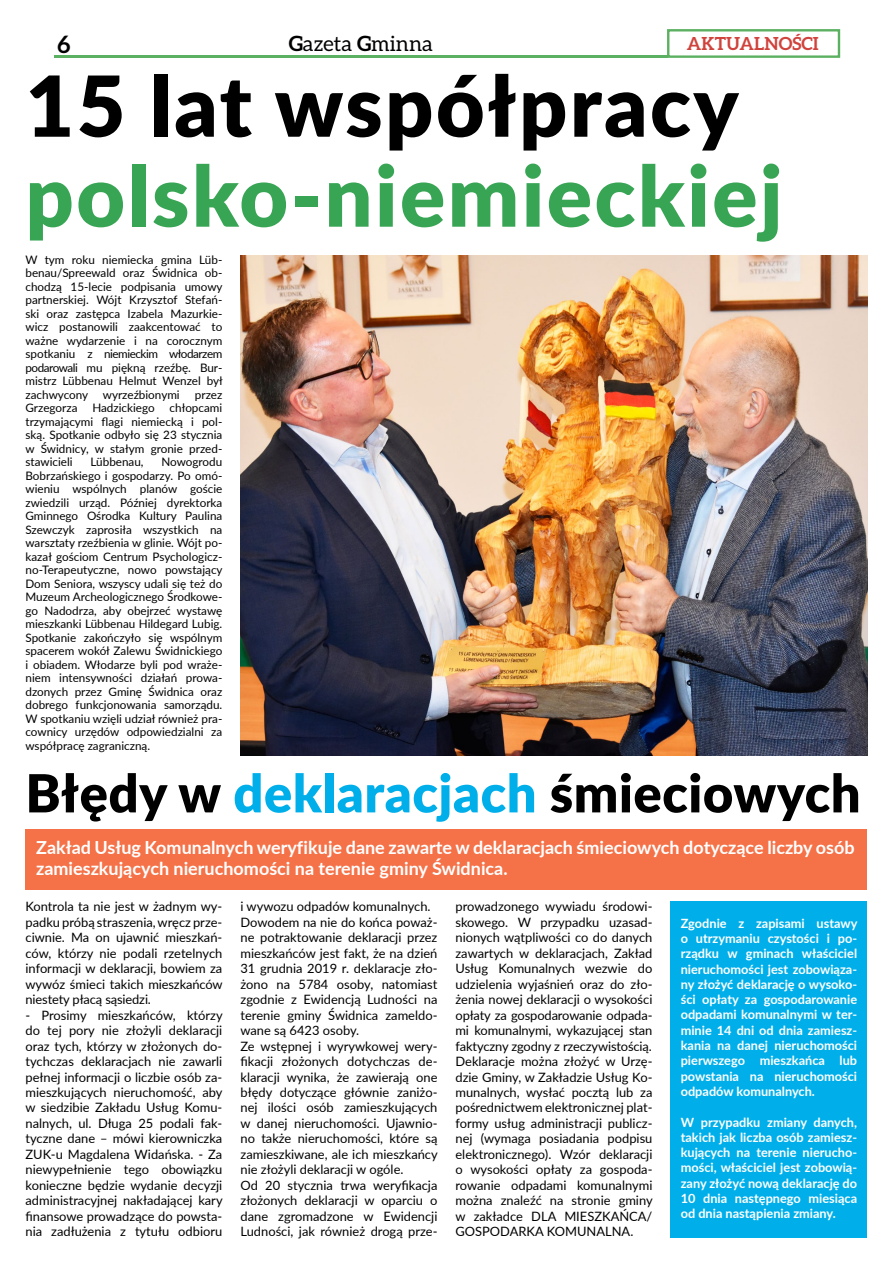
<style>
.page{position:relative;width:893px;height:1263px;background:#fff}
.page>*{position:absolute;margin:0;border:0;box-sizing:border-box;transform-origin:0 0}
.t1{font:900 84px "Lato";letter-spacing:.03em;color:#38a555}
.t2{font:900 84px "Lato";letter-spacing:.03em;color:#000}
.t3{font:900 52.5px "Lato";letter-spacing:.01em;color:#000}
.t4{font:700 24px "Aleo";color:#000}
.t5{font:21px "Aleo";color:#000}
.t6{font:700 18px/21.6px "Lato";color:#fff}
.t7{font:700 18px "Aleo";color:#d0433d}
.t8{font:12.9px/15.5px "Lato";color:#000;text-align:justify}
.t9{font:700 12.75px/15.3px "Lato";color:#fff;text-align:justify}
.t10{font:11.7px/13.5px "Lato";color:#000;text-align:justify}
.s1{font-weight:700}
.s2{color:#00afea}
</style>
<div class="page">
<hr style="left:54px;top:56px;width:613px;height:2px;background:#5bb161">
<div style="left:667px;top:29px;width:173px;height:29px;background:#fff;border:2px solid #5bb161"></div>
<div style="left:26px;top:829px;width:841px;height:61px;background:#f57248"></div>
<div style="left:670px;top:901px;width:197px;height:336px;background:#00afea"></div>
<img style="left:240px;top:255px;width:627px;height:500px">
<h3 class="t4" style="left:57px;top:30px;width:14px">6</h3>
<h3 class="t5" style="left:289px;top:31px;width:146px"><span class="s1">G</span>azeta <span class="s1">G</span>minna</h3>
<h3 class="t7" style="left:687px;top:33px;width:133px">AKTUALNOŚCI</h3>
<h1 class="t2" style="left:26px;top:43px;width:715px">15 lat współpracy</h1>
<h1 class="t1" style="left:26px;top:133px;width:758px">polsko-niemieckiej</h1>
<p class="t10" style="left:26px;top:252px;width:199px">W tym roku niemiecka gmina Lüb&shy;benau/Spreewald oraz Świdnica ob&shy;chodzą 15-lecie podpisania umowy partnerskiej. Wójt Krzysztof Stefań&shy;ski oraz zastępca Izabela Mazurkie&shy;wicz postanowili zaakcentować to ważne wydarzenie i na corocznym spotkaniu z niemieckim włodarzem podarowali mu piękną rzeźbę. Bur&shy;mistrz Lübbenau Helmut Wenzel był zachwycony wyrzeźbionymi</p>
<p class="t10" style="left:195px;top:387px;width:29px">przez</p>
<p class="t10" style="left:26px;top:400px;width:198px;text-indent:144px">chłopcami trzymającymi flagi niemiecką i pol&shy;ską. Spotkanie odbyło się 23 stycznia w Świdnicy, w stałym gronie przed&shy;stawicieli</p>
<p class="t10" style="left:26px;top:400px;width:54px">Grzegorza</p>
<p class="t10" style="left:92px;top:400px;width:64px">Hadzickiego</p>
<p class="t10" style="left:26px;top:454px;width:199px;text-indent:136px">Nowogrodu Bobrzańskiego i gospodarzy. Po omó&shy;wieniu wspólnych planów goście zwiedzili urząd. Później dyrektorka Gminnego Ośrodka Kultury Paulina Szewczyk zaprosiła wszystkich na warsztaty rzeźbienia w glinie. Wójt po&shy;kazał gościom Centrum Psychologicz&shy;no-Terapeutyczne, nowo powstający Dom Seniora, wszyscy udali się też do Muzeum Archeologicznego Środkowe&shy;go Nadodrza, aby obejrzeć wystawę mieszkanki Lübbenau Hildegard Lubig.<br>Spotkanie zakończyło się wspólnym spacerem wokół Zalewu Świdnickiego i obiadem. Włodarze byli pod wraże&shy;niem intensywności działań prowa&shy;dzonych przez Gminę Świdnica oraz dobrego funkcjonowania samorządu.<br>W spotkaniu wzięli udział również pra&shy;cownicy urzędów odpowiedzialni za współpracę zagraniczną.</p>
<p class="t10" style="left:91px;top:454px;width:54px">Lübbenau,</p>
<h2 class="t3" style="left:26px;top:754px;width:837px">Błędy w <span class="s2">deklaracjach</span> śmieciowych</h2>
<h3 class="t6" style="left:36px;top:835px;width:820px">Zakład Usług Komunalnych weryfikuje dane zawarte w deklaracjach śmieciowych dotyczące liczby osób zamieszkujących nieruchomości na terenie gminy Świdnica.</h3>
<p class="t8" style="left:26px;top:898px;width:199px">Kontrola ta nie jest w żadnym wy&shy;padku próbą straszenia, wręcz prze&shy;ciwnie. Ma on ujawnić mieszkań&shy;ców, którzy nie podali rzetelnych informacji w deklaracji, bowiem za wywóz śmieci takich mieszkańców niestety płacą sąsiedzi.</p>
<p class="t8" style="left:26px;top:1007px;width:199px">- Prosimy mieszkańców, którzy do tej pory nie złożyli deklaracji oraz tych, którzy w złożonych do&shy;tychczas deklaracjach nie zawarli pełnej informacji o liczbie osób za&shy;mieszkujących nieruchomość, aby w siedzibie Zakładu Usług Komu&shy;nalnych, ul. Długa 25 podali fak&shy;tyczne dane – mówi kierowniczka ZUK-u Magdalena Widańska. - Za niewypełnienie tego obowiązku konieczne będzie wydanie decyzji administracyjnej nakładającej kary finansowe prowadzące do powsta&shy;nia zadłużenia z tytułu odbioru</p>
<p class="t8" style="left:240px;top:898px;width:199px;text-align:left">i wywozu odpadów komunalnych.<br>Dowodem na nie do końca poważ&shy;ne potraktowanie deklaracji przez mieszkańców jest fakt, że na dzień<br>31 grudnia 2019 r. deklaracje zło&shy;żono na 5784 osoby, natomiast zgodnie z Ewidencją Ludności na terenie gminy Świdnica zameldo&shy;wane są 6423 osoby.<br>Ze wstępnej i wyrywkowej wery&shy;fikacji złożonych dotychczas de&shy;klaracji wynika, że zawierają one błędy dotyczące głównie zaniżo&shy;nej ilości osób zamieszkujących w danej nieruchomości. Ujawnio&shy;no także nieruchomości, które są zamieszkiwane, ale ich mieszkańcy nie złożyli deklaracji w ogóle.<br>Od 20 stycznia trwa weryfikacja złożonych deklaracji w oparciu o dane zgromadzone w Ewidencji<br>Ludności, jak również drogą prze-</p>
<p class="t8" style="left:455px;top:898px;width:199px">prowadzonego wywiadu środowi&shy;skowego. W przypadku uzasad&shy;nionych wątpliwości co do danych zawartych w deklaracjach, Zakład Usług Komunalnych wezwie do udzielenia wyjaśnień oraz do zło&shy;żenia nowej deklaracji o wysokości opłaty za gospodarowanie odpada&shy;mi komunalnymi, wykazującej stan faktyczny zgodny z rzeczywistością.<br>Deklaracje można złożyć w Urzę&shy;dzie Gminy, w Zakładzie Usług Ko&shy;munalnych, wysłać pocztą lub za pośrednictwem elektronicznej plat&shy;formy usług administracji publicz&shy;nej (wymaga posiadania podpisu elektronicznego). Wzór deklaracji o wysokości opłaty za gospoda&shy;rowanie odpadami komunalnymi można znaleźć na stronie gminy w zakładce DLA MIESZKAŃCA/ GOSPODARKA KOMUNALNA.</p>
<p class="t9" style="left:681px;top:915px;width:178px">Zgodnie z zapisami ustawy o utrzymaniu czystości i po&shy;rządku w gminach właściciel nieruchomości jest zobowiąza&shy;ny złożyć deklarację o wysoko&shy;ści opłaty za gospodarowanie odpadami komunalnymi w ter&shy;minie 14 dni od dnia zamiesz&shy;kania na danej nieruchomości pierwszego mieszkańca lub powstania na nieruchomości odpadów komunalnych.</p>
<p class="t9" style="left:681px;top:1114px;width:178px">W przypadku zmiany danych, takich jak liczba osób zamiesz&shy;kujących na terenie nierucho&shy;mości, właściciel jest zobowią&shy;zany złożyć nową deklarację do 10 dnia następnego miesiąca od dnia nastąpienia zmiany.</p>
</div>
